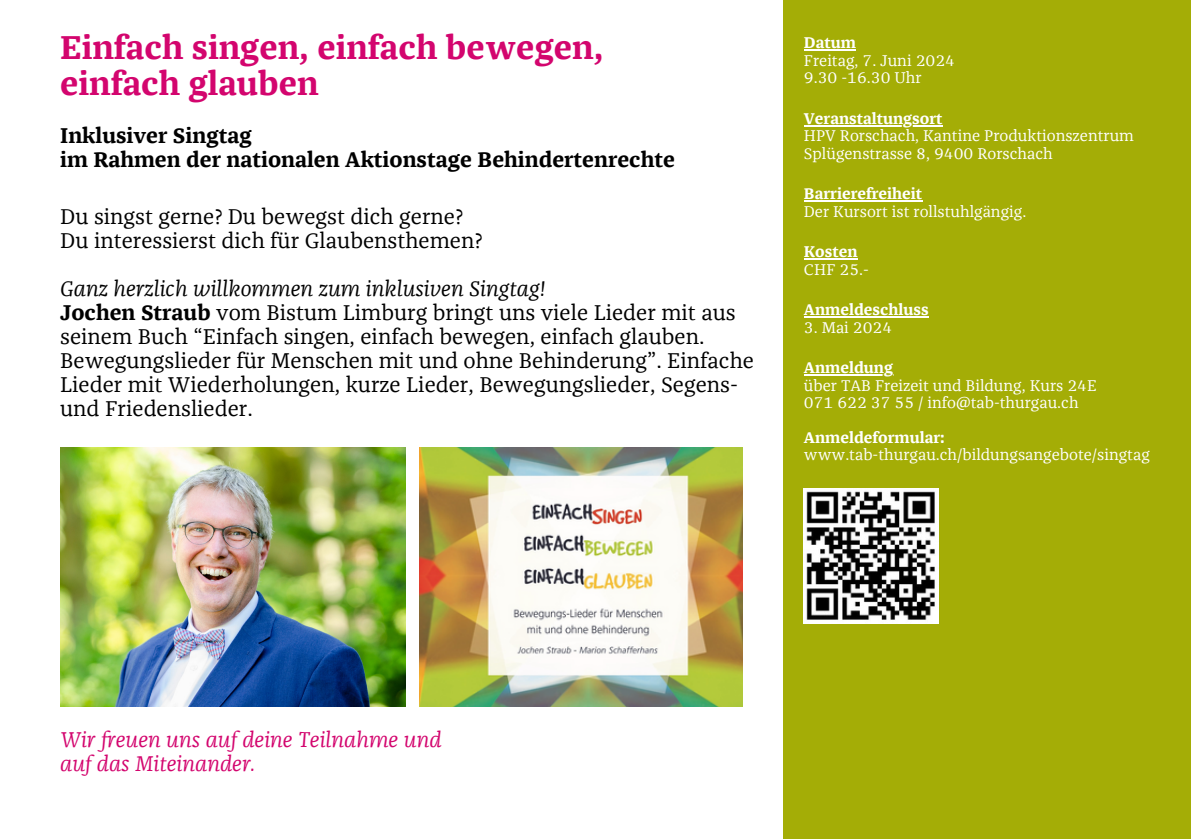
<style>
.page{position:relative;width:1191px;height:839px;background:#fff}
.page>*{position:absolute;margin:0;border:0;box-sizing:border-box;transform-origin:0 0}
.t1{font:700 34px/36px "Franziska Offc";color:#d3056e}
.t2{font:22px/24px "Franziska Offc";color:#000}
.t3{font:700 22px/24px "Franziska Offc";color:#000}
.t4{font:italic 22px/24px "Franziska Offc";color:#d3056e}
.t5{font:16px "Franziska Offc";color:#fff}
.t6{font:700 16px "Franziska Offc";color:#fff}
.s1{font-style:italic}
.s2{font-weight:700}
</style>
<div class="page">
<img style="left:60px;top:447px;width:345px;height:259px">
<img style="left:420px;top:447px;width:322px;height:259px">
<div style="left:783px;top:0;width:408px;height:838px;background:#a4ad06"></div>
<img style="left:804px;top:488px;width:135px;height:135px">
<hr style="left:804px;top:375px;width:89px;height:1px;background:#fff">
<hr style="left:804px;top:259px;width:54px;height:1px;background:#fff">
<hr style="left:804px;top:317px;width:125px;height:1px;background:#fff">
<hr style="left:804px;top:125px;width:139px;height:2px;background:#fff">
<hr style="left:804px;top:50px;width:52px;height:1px;background:#fff">
<hr style="left:804px;top:201px;width:118px;height:1px;background:#fff">
<p class="t1" style="left:60px;top:31px;width:545px">Einfach singen, einfach bewegen, einfach glauben</p>
<h3 class="t3" style="left:60px;top:125px;width:616px">Inklusiver Singtag<br>im Rahmen der nationalen Aktionstage Behindertenrechte</h3>
<p class="t2" style="left:60px;top:205px;width:423px">Du singst gerne? Du bewegst dich gerne?<br>Du interessierst dich für Glaubensthemen?</p>
<p class="t2" style="left:60px;top:277px;width:695px"><span class="s1">Ganz herzlich willkommen zum inklusiven Singtag!<br></span><span class="s2">Jochen Straub</span> vom Bistum Limburg bringt uns viele Lieder mit aus seinem Buch “Einfach singen, einfach bewegen, einfach glauben.<br>Bewegungslieder für Menschen mit und ohne Behinderung”. Einfache Lieder mit Wiederholungen, kurze Lieder, Bewegungslieder, Segens&shy;und Friedenslieder.</p>
<p class="t6" style="left:804px;top:36px;width:53px">Datum</p>
<p class="t5" style="left:804px;top:53px;width:153px">Freitag, 7. Juni 2024</p>
<p class="t5" style="left:804px;top:70px;width:119px">9.30 -16.30 Uhr</p>
<p class="t6" style="left:804px;top:111px;width:140px">Veranstaltungsort</p>
<p class="t5" style="left:804px;top:129px;width:331px">HPV Rorschach, Kantine Produktionszentrum</p>
<p class="t5" style="left:804px;top:146px;width:250px">Splügenstrasse 8, 9400 Rorschach</p>
<p class="t6" style="left:804px;top:187px;width:120px">Barrierefreiheit</p>
<p class="t5" style="left:804px;top:204px;width:224px">Der Kursort ist rollstuhlgängig.</p>
<p class="t6" style="left:804px;top:245px;width:55px">Kosten</p>
<p class="t5" style="left:804px;top:262px;width:67px">CHF 25.-</p>
<p class="t6" style="left:804px;top:303px;width:126px">Anmeldeschluss</p>
<p class="t5" style="left:804px;top:320px;width:90px">3. Mai 2024</p>
<p class="t6" style="left:804px;top:361px;width:91px">Anmeldung</p>
<p class="t5" style="left:804px;top:378px;width:294px">über TAB Freizeit und Bildung, Kurs 24E</p>
<p class="t5" style="left:804px;top:395px;width:276px">071 622 37 55 / info@tab-thurgau.ch</p>
<p class="t6" style="left:804px;top:430px;width:142px">Anmeldeformular:</p>
<p class="t5" style="left:804px;top:447px;width:347px">www.tab-thurgau.ch/bildungsangebote/singtag</p>
<h3 class="t4" style="left:60px;top:728px;width:383px">Wir freuen uns auf deine Teilnahme und auf das Miteinander.</h3>
</div>
